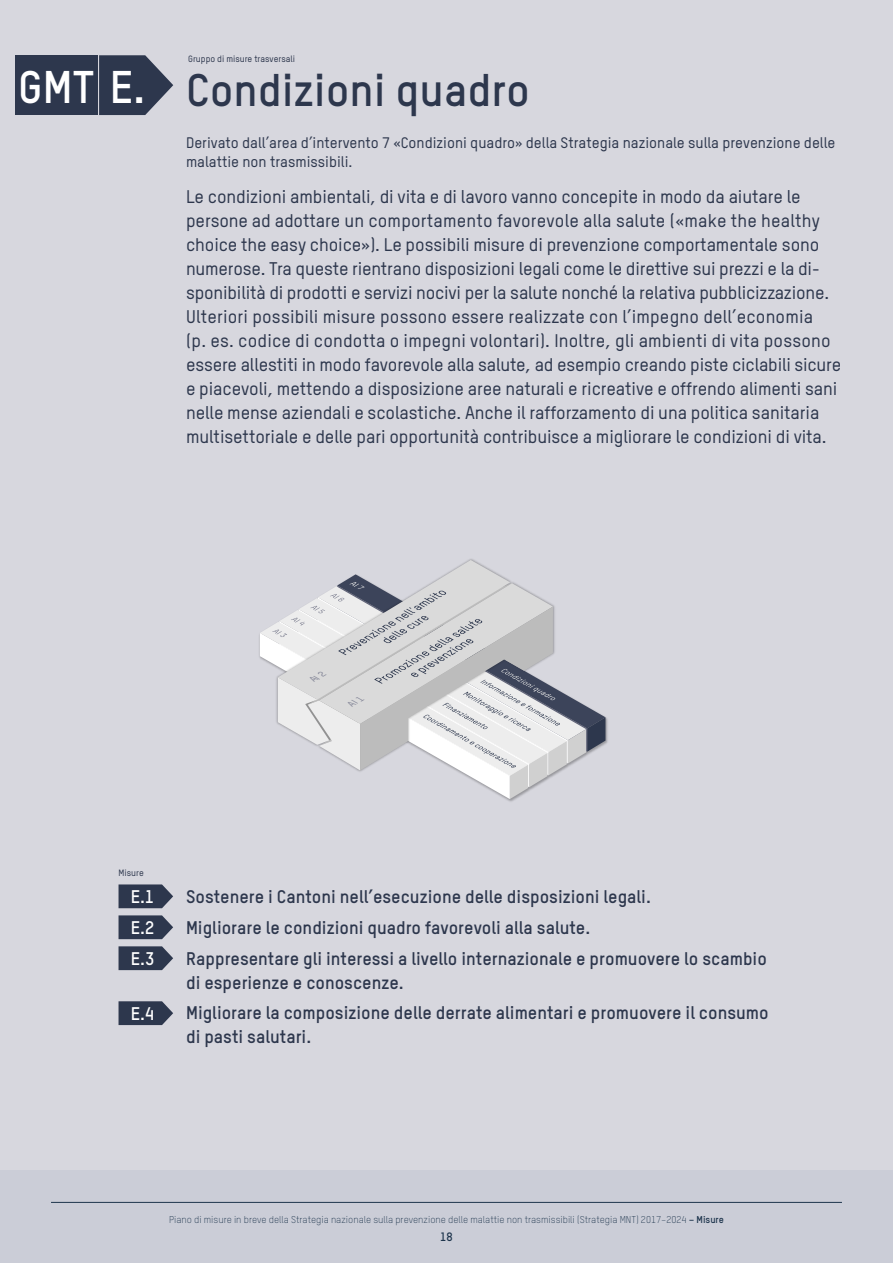
<style>
.page{position:relative;width:893px;height:1263px;background:#cbcdd7}
.page>*{position:absolute;margin:0;border:0;box-sizing:border-box;transform-origin:0 0}
.t1{font:700 45px "TSTAR";color:#2d374d}
.t2{font:700 45px "TSTAR";color:#fff}
.t3{font:500 18px/24px "TSTAR";letter-spacing:-.005em;color:#2d374d}
.t4{font:700 18px/24px "TSTAR";color:#2d374d}
.t5{font:700 18px "TSTAR";color:#fff}
.t6{font:500 15px/19.5px "TSTAR";color:#2d374d}
.t7{font:700 12px "TSTAR";color:#1d344c}
.t8{font:700 12px "TSTAR";color:#2d374d}
.t9{font:300 9.75px "TSTAR";color:#2d374d}
.t10{font:300 9.75px "TSTAR";color:#1d344c}
.t11{font:500 9px "TSTAR";color:#2d374d}
.s1{font-weight:700}
</style>
<div class="page">
<hr style="left:51px;top:1202px;width:791px;height:1px;background:#1d344c">
<div style="left:0;top:0;width:893px;height:1169px;background:#d7d7de"></div>
<svg style="left:119px;top:884px;width:54px;height:24px"></svg>
<svg style="left:119px;top:915px;width:54px;height:24px"></svg>
<svg style="left:119px;top:946px;width:54px;height:24px"></svg>
<svg style="left:119px;top:1001px;width:54px;height:24px"></svg>
<svg style="left:99px;top:55px;width:74px;height:60px"></svg>
<div style="left:15px;top:55px;width:83px;height:60px;background:#2d374d"></div>
<svg style="left:260px;top:560px;width:345px;height:239px"></svg>
<h1 class="t2" style="left:18px;top:58px;width:129px">GMT E.</h1>
<p class="t11" style="left:188px;top:53px;width:108px">Gruppo di misure trasversali</p>
<h1 class="t1" style="left:186px;top:61px;width:345px">Condizioni quadro</h1>
<p class="t6" style="left:186px;top:133px;width:651px">Derivato dall’area d’intervento 7 «Condizioni quadro» della Strategia nazionale sulla prevenzione delle malattie non trasmissibili.</p>
<p class="t3" style="left:186px;top:184px;width:657px">Le condizioni ambientali, di vita e di lavoro vanno concepite in modo da aiutare le persone ad adottare un comportamento favorevole alla salute («make the healthy choice the easy choice»). Le possibili misure di prevenzione comportamentale sono numerose. Tra queste rientrano disposizioni legali come le direttive sui prezzi e la di&shy;sponibilità di prodotti e servizi nocivi per la salute nonché la relativa pubblicizzazione.<br>Ulteriori possibili misure possono essere realizzate con l’impegno dell’economia<br>(p. es. codice di condotta o impegni volontari). Inoltre, gli ambienti di vita possono essere allestiti in modo favorevole alla salute, ad esempio creando piste ciclabili sicure e piacevoli, mettendo a disposizione aree naturali e ricreative e offrendo alimenti sani nelle mense aziendali e scolastiche. Anche il rafforzamento di una politica sanitaria multisettoriale e delle pari opportunità contribuisce a migliorare le condizioni di vita.</p>
<p class="t11" style="left:119px;top:867px;width:27px">Misure</p>
<p class="t5" style="left:131px;top:885px;width:25px">E.1</p>
<p class="t4" style="left:186px;top:884px;width:466px">Sostenere i Cantoni nell’esecuzione delle disposizioni legali.</p>
<p class="t5" style="left:131px;top:916px;width:25px">E.2</p>
<p class="t4" style="left:186px;top:915px;width:406px">Migliorare le condizioni quadro favorevoli alla salute.</p>
<p class="t5" style="left:131px;top:947px;width:25px">E.3</p>
<p class="t4" style="left:186px;top:946px;width:582px">Rappresentare gli interessi a livello internazionale e promuovere lo scambio di esperienze e conoscenze.</p>
<p class="t5" style="left:131px;top:1002px;width:25px">E.4</p>
<p class="t4" style="left:186px;top:1001px;width:584px">Migliorare la composizione delle derrate alimentari e promuovere il consumo di pasti salutari.</p>
<p class="t10" style="left:169px;top:1213px;width:556px">Piano di misure in breve della Strategia nazionale sulla prevenzione delle mal ttie non trasmissib li (Strategia MNT) 2017–2024 <span class="s1">– Misure</span></p>
<p class="t7" style="left:440px;top:1229px;width:14px">18</p>
<p class="t9" style="left:162px;top:1213px;width:569px">Piano di misure 2021–2024 della Strategia nazionale sulla prevenzione delle malattie non trasmissibili (Strategia MNT) 2017–2024 <span class="s1">– Misure</span></p>
<p class="t8" style="left:440px;top:1229px;width:14px">43</p>
</div>
